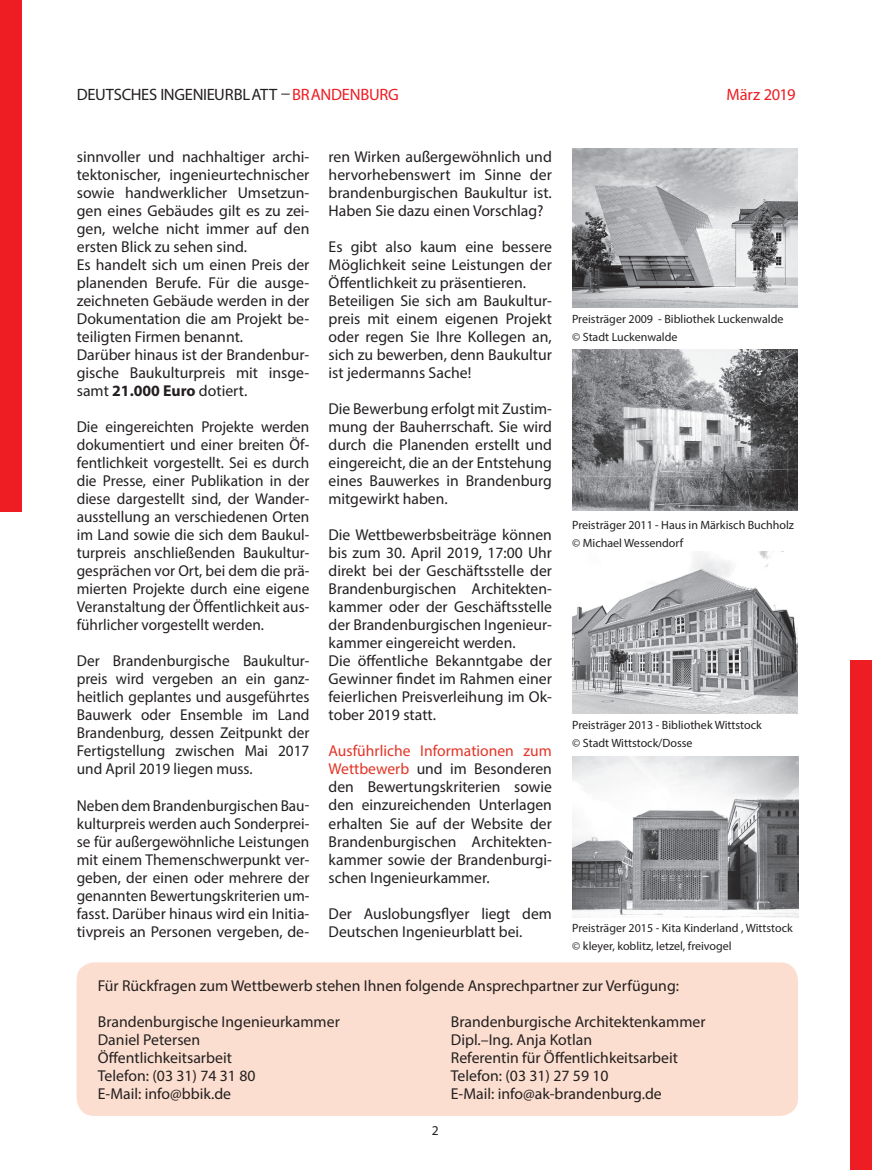
<style>
.page{position:relative;width:872px;height:1170px;background:#fff}
.page>*{position:absolute;margin:0;border:0;box-sizing:border-box;transform-origin:0 0}
.t1{font:16.5px "Myriad Pro";letter-spacing:-.015em;color:#231f20}
.t2{font:16.5px "Myriad Pro";letter-spacing:-.01em;color:#ee1d23}
.t3{font:15.75px/18px "Myriad Pro";color:#231f20}
.t4{font:13.5px "Myriad Pro";color:#231f20}
.t5{font:12px/17.9px "Myriad Pro";color:#231f20}
.s1{color:#ee1d23}
.s2{color:#e23426}
.s3{font-weight:700}
</style>
<div class="page">
<div style="left:0;top:0;width:21px;height:511px;background:#ee1d23"></div>
<div style="left:850px;top:660px;width:22px;height:509px;background:#ee1d23"></div>
<div style="left:77px;top:962px;width:721px;height:153px;background:#fbdecf;border-radius:18px"></div>
<img style="left:572px;top:552px;width:226px;height:161px">
<img style="left:572px;top:349px;width:226px;height:162px">
<img style="left:572px;top:149px;width:226px;height:158px">
<img style="left:572px;top:756px;width:226px;height:161px">
<p class="t1" style="left:77px;top:84px;width:323px">DEUTSCHES INGENIEURBLATT <span class="s1">BRANDENBURG</span></p>
<p class="t2" style="left:726px;top:84px;width:71px">März 2019</p>
<p class="t3" style="left:328px;top:147px;width:225px;text-align:justify">ren Wirken außergewöhnlich und hervorhebenswert im Sinne der brandenburgischen Baukultur ist.<br>Haben Sie dazu einen Vorschlag?</p>
<p class="t3" style="left:328px;top:237px;width:225px">Es gibt also kaum eine bessere<br>Möglichkeit seine Leistungen der<br>Öffentlichkeit zu präsentieren.<br>Beteiligen Sie sich am Baukultur&shy;preis mit einem eigenen Projekt oder regen Sie Ihre Kollegen an, sich zu bewerben, denn Baukultur ist jedermanns Sache!</p>
<p class="t3" style="left:328px;top:399px;width:225px;text-align:justify">Die Bewerbung erfolgt mit Zustim&shy;mung der Bauherrschaft. Sie wird durch die Planenden erstellt und eingereicht, die an der Entstehung eines Bauwerkes in Brandenburg mitgewirkt haben.</p>
<p class="t3" style="left:328px;top:525px;width:225px">Die Wettbewerbsbeiträge können bis zum 30. April 2019, 17:00 Uhr direkt bei der Geschäftsstelle der<br>Brandenburgischen Architekten&shy;kammer oder der Geschäftsstelle der Brandenburgischen Ingenieur&shy;kammer eingereicht werden.<br>Die öffentliche Bekanntgabe der<br>Gewinner findet im Rahmen einer feierlichen Preisverleihung im Ok&shy;tober 2019 statt.</p>
<p class="t3" style="left:328px;top:741px;width:225px;text-align:justify"><span class="s2">Ausführliche Informationen zum Wettbewerb</span> und im Besonderen den Bewertungskriterien sowie den einzureichenden Unterlagen erhalten Sie auf der Website der Brandenburgischen Architekten&shy;kammer sowie der Brandenburgi&shy;schen Ingenieurkammer.</p>
<p class="t3" style="left:328px;top:903px;width:225px">Der Auslobungsflyer liegt dem<br>Deutschen Ingenieurblatt bei.</p>
<p class="t3" style="left:77px;top:147px;width:234px">sinnvoller und nachhaltiger archi&shy;tektonischer, ingenieurtechnischer sowie handwerklicher Umsetzun&shy;gen eines Gebäudes gilt es zu zei&shy;gen, welche nicht immer auf den ersten Blick zu sehen sind.<br>Es handelt sich um einen Preis der planenden Berufe. Für die ausge&shy;zeichneten Gebäude werden in der<br>Dokumentation die am Projekt be&shy;teiligten Firmen benannt.<br>Darüber hinaus ist der Brandenbur&shy;gische Baukulturpreis mit insge&shy;samt <span class="s3">21.000 Euro</span> dotiert.</p>
<p class="t3" style="left:77px;top:417px;width:234px;text-align:justify">Die eingereichten Projekte werden dokumentiert und einer breiten Öf&shy;fentlichkeit vorgestellt. Sei es durch die Presse, einer Publikation in der diese dargestellt sind, der Wander&shy;ausstellung an verschiedenen Orten im Land sowie die sich dem Baukul&shy;turpreis anschließenden Baukultur&shy;gesprächen vor Ort, bei dem die prä&shy;mierten Projekte durch eine eigene Veranstaltung der Öffentlichkeit aus&shy;führlicher vorgestellt werden.</p>
<p class="t3" style="left:77px;top:651px;width:234px;text-align:justify">Der Brandenburgische Baukultur&shy;preis wird vergeben an ein ganz&shy;heitlich geplantes und ausgeführtes Bauwerk oder Ensemble im Land Brandenburg, dessen Zeitpunkt der Fertigstellung zwischen Mai 2017 und April 2019 liegen muss.</p>
<p class="t3" style="left:77px;top:795px;width:234px;text-align:justify">Neben dem Brandenburgischen Bau&shy;kulturpreis werden auch Sonderprei&shy;se für außergewöhnliche Leistungen mit einem Themenschwerpunkt ver&shy;geben, der einen oder mehrere der genannten Bewertungskriterien um&shy;fasst. Darüber hinaus wird ein Initia&shy;tivpreis an Personen vergeben, de-</p>
<p class="t5" style="left:572px;top:310px;width:213px">Preisträger 2009 - Bibliothek Luckenwalde © Stadt Luckenwalde</p>
<p class="t5" style="left:572px;top:516px;width:223px">Preisträger 2011 - Haus in Märkisch Buchholz © Michael Wessendorf</p>
<p class="t5" style="left:572px;top:715px;width:191px">Preisträger 2013 - Bibliothek Wittstock © Stadt Wittstock/Dosse</p>
<p class="t5" style="left:572px;top:919px;width:222px">Preisträger 2015 - Kita Kinderland , Wittstock © kleyer, koblitz, letzel, freivogel</p>
<p class="t3" style="left:98px;top:975px;width:583px">Für Rückfragen zum Wettbewerb stehen Ihnen folgende Ansprechpartner zur Verfügung:</p>
<p class="t3" style="left:451px;top:1011px;width:256px">Brandenburgische Architektenkammer<br>Dipl.–Ing. Anja Kotlan<br>Referentin für Öffentlichkeitsarbeit<br>Telefon: (03 31) 27 59 10<br>E-Mail: info@ak-brandenburg.de</p>
<p class="t3" style="left:98px;top:1011px;width:243px">Brandenburgische Ingenieurkammer<br>Daniel Petersen<br>Öffentlichkeitsarbeit<br>Telefon: (03 31) 74 31 80<br>E-Mail: info@bbik.de</p>
<p class="t4" style="left:432px;top:1121px;width:8px">2</p>
</div>
